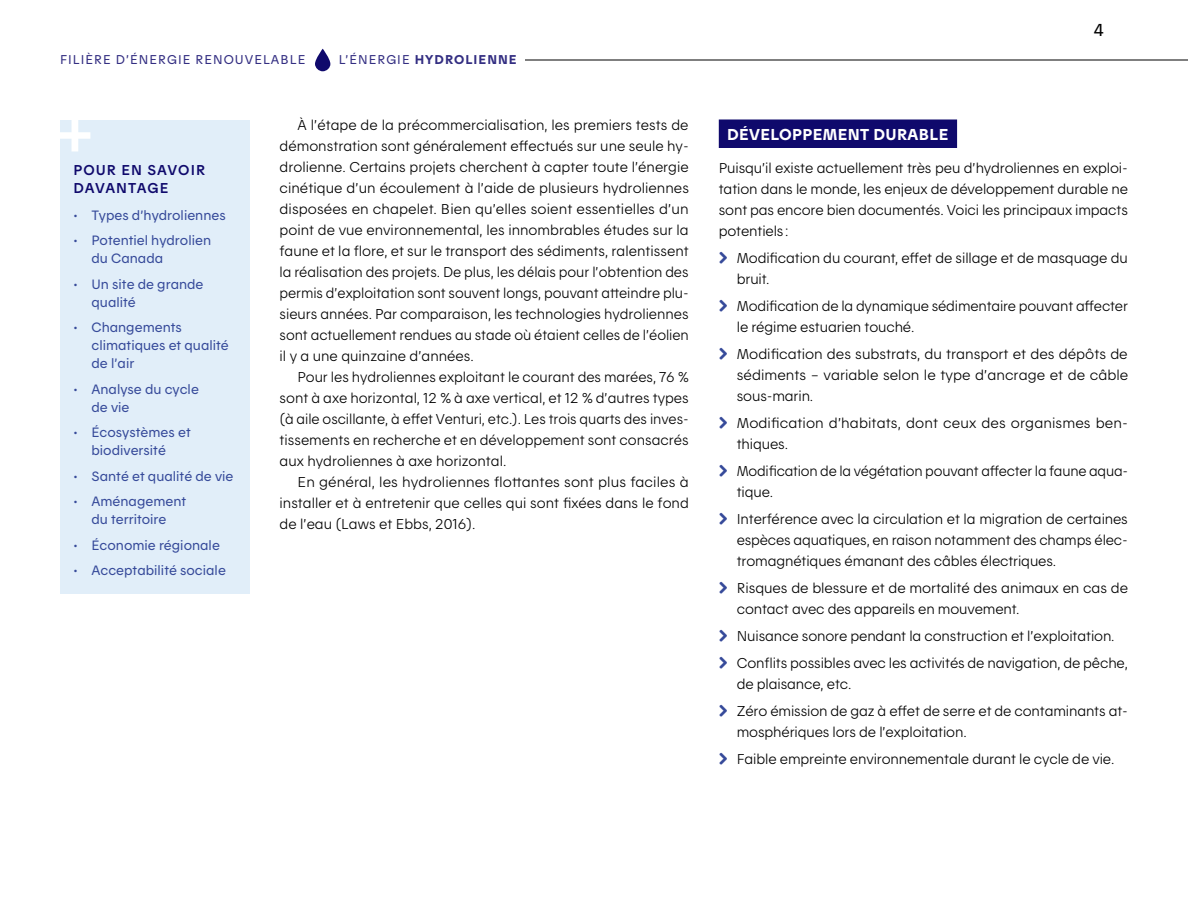
<style>
.page{position:relative;width:1188px;height:918px;background:#fff}
.page>*{position:absolute;margin:0;border:0;box-sizing:border-box;transform-origin:0 0}
.t1{font:17.25px "Hydro Quebec Normal";color:#000}
.H2_dans_bande{font:15.75px "Hydro Quebec Gras";letter-spacing:.025em;color:#fff}
.P_suivant{font:14.25px/21px "Hydro Quebec Maigre";letter-spacing:-.01em;color:#000}
.Pour_en_savoir_davan{font:14.25px/17.1px "Hydro Quebec Demi";letter-spacing:.075em;color:#0f096c}
.t2{font:13.5px/18px "Hydro Quebec Normal";color:#364a9a}
.t3{font:12.75px "Hydro Quebec Normal";letter-spacing:.08em;color:#332e82}
.t4{font:12.75px "Hydro Quebec Gras";letter-spacing:.08em;color:#332e82}
.s1{font-family:"Hydro Quebec Normal"}
</style>
<div class="page">
<div style="left:719px;top:119px;width:238px;height:29px;background:#0f096c"></div>
<div style="left:60px;top:120px;width:190px;height:473px;background:#e1eef9"></div>
<svg style="left:60px;top:120px;width:30px;height:31px"></svg>
<hr style="left:525px;top:60px;width:663px;height:1px;background:#000">
<svg style="left:315px;top:49px;width:16px;height:22px"></svg>
<p class="t3" style="left:60px;top:52px;width:247px">FILIÈRE D’ÉNERGIE RENOUVELABLE</p>
<p class="t4" style="left:339px;top:52px;width:180px"><span class="s1">L’ÉNERGIE</span> HYDROLIENNE</p>
<p class="Pour_en_savoir_davan" style="left:74px;top:161px;width:133px">POUR EN SAVOIR<br>DAVANTAGE</p>
<p class="t2" style="left:74px;top:205px;width:154px">• Types d’hydroliennes</p>
<p class="t2" style="left:92px;top:231px;width:121px;text-indent:-18px">• Potentiel hydrolien du Canada</p>
<p class="t2" style="left:92px;top:274px;width:114px;text-indent:-18px">• Un site de grande qualité</p>
<p class="t2" style="left:92px;top:318px;width:139px;text-indent:-18px">• Changements climatiques et qualité de l’air</p>
<p class="t2" style="left:92px;top:379px;width:109px;text-indent:-18px">• Analyse du cycle de vie</p>
<p class="t2" style="left:74px;top:423px;width:119px;text-align:center">• Écosystèmes et biodiversité</p>
<p class="t2" style="left:74px;top:466px;width:161px">• Santé et qualité de vie</p>
<p class="t2" style="left:74px;top:492px;width:114px;text-align:center">• Aménagement du territoire</p>
<p class="t2" style="left:74px;top:535px;width:148px">• Économie régionale</p>
<p class="t2" style="left:74px;top:561px;width:154px">• Acceptabilité sociale</p>
<p class="P_suivant" style="left:280px;top:115px;width:411px;text-align:justify;text-indent:18px">À l’étape de la précommercialisation, les premiers tests de démonstration sont généralement effectués sur une seule hy&shy;drolienne. Certains projets cherchent à capter toute l’énergie cinétique d’un écoulement à l’aide de plusieurs hydroliennes disposées en chapelet. Bien qu’elles soient essentielles d’un point de vue environnemental, les innombrables études sur la faune et la flore, et sur le transport des sédiments, ralentissent la réalisation des projets. De plus, les délais pour l’obtention des permis d’exploitation sont souvent longs, pouvant atteindre plu&shy;sieurs années. Par comparaison, les technologies hydroliennes sont actuellement rendues au stade où étaient celles de l’éolien il y a une quinzaine d’années.</p>
<p class="P_suivant" style="left:280px;top:367px;width:411px;text-align:justify;text-indent:18px">Pour les hydroliennes exploitant le courant des marées, 76 % sont à axe horizontal, 12 % à axe vertical, et 12 % d’autres types (à aile oscillante, à effet Venturi, etc.). Les trois quarts des inves&shy;tissements en recherche et en développement sont consacrés aux hydroliennes à axe horizontal.</p>
<p class="P_suivant" style="left:280px;top:472px;width:411px;text-align:justify;text-indent:18px">En général, les hydroliennes flottantes sont plus faciles à installer et à entretenir que celles qui sont fixées dans le fond de l’eau (Laws et Ebbs, 2016).</p>
<p class="t1" style="left:1093px;top:19px;width:12px">4</p>
<h2 class="H2_dans_bande" style="left:727px;top:124px;width:223px">DÉVELOPPEMENT DURABLE</h2>
<p class="P_suivant" style="left:719px;top:158px;width:411px;text-align:justify">Puisqu’il existe actuellement très peu d’hydroliennes en exploi&shy;tation dans le monde, les enjeux de développement durable ne sont pas encore bien documentés. Voici les principaux impacts potentiels:</p>
<p class="P_suivant" style="left:737px;top:247px;width:393px">Modification du courant, effet de sillage et de masquage du bruit.</p>
<p class="P_suivant" style="left:737px;top:295px;width:393px">Modification de la dynamique sédimentaire pouvant affecter le régime estuarien touché.</p>
<p class="P_suivant" style="left:737px;top:343px;width:393px;text-align:justify">Modification des substrats, du transport et des dépôts de sédiments – variable selon le type d’ancrage et de câble sous-marin.</p>
<p class="P_suivant" style="left:737px;top:412px;width:393px">Modification d’habitats, dont ceux des organismes ben&shy;thiques.</p>
<p class="P_suivant" style="left:737px;top:460px;width:393px">Modification de la végétation pouvant affecter la faune aqua&shy;tique.</p>
<p class="P_suivant" style="left:737px;top:508px;width:393px;text-align:justify">Interférence avec la circulation et la migration de certaines espèces aquatiques, en raison notamment des champs élec&shy;tromagnétiques émanant des câbles électriques.</p>
<p class="P_suivant" style="left:737px;top:577px;width:393px">Risques de blessure et de mortalité des animaux en cas de contact avec des appareils en mouvement.</p>
<p class="P_suivant" style="left:737px;top:625px;width:379px">Nuisance sonore pendant la construction et l’exploitation.</p>
<p class="P_suivant" style="left:737px;top:652px;width:393px">Conflits possibles avec les activités de navigation, de pêche, de plaisance, etc.</p>
<p class="P_suivant" style="left:737px;top:700px;width:393px">Zéro émission de gaz à effet de serre et de contaminants at&shy;mosphériques lors de l’exploitation.</p>
<p class="P_suivant" style="left:737px;top:748px;width:379px">Faible empreinte environnementale durant le cycle de vie.</p>
</div>
